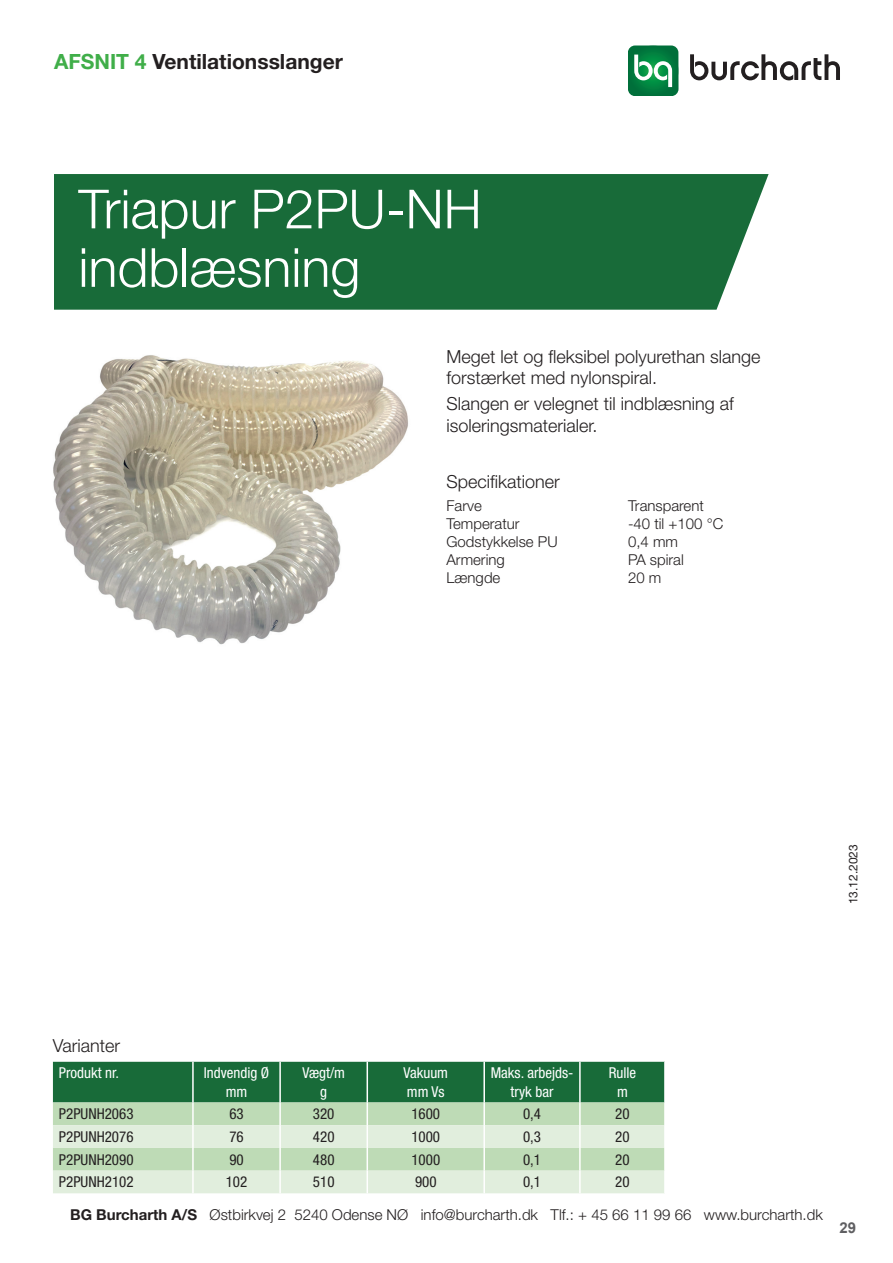
<style>
.page{position:relative;width:893px;height:1263px;background:#fff}
.page>*{position:absolute;margin:0;border:0;box-sizing:border-box;transform-origin:0 0}
.t1{font:300 54px/58.5px "Helvetica Neue LT Std";color:#fff}
.t2{font:700 21px "Helvetica Neue LT Std";color:#231f20}
.t3{font:300 18px/21.6px "Helvetica Neue LT Std";color:#231f20}
.t4{font:300 15px "Helvetica Neue LT Std";color:#231f20}
.t5{font:condensed 15px "Helvetica Neue LT Std";color:#231f20}
.t6{font:condensed 15px/18px "Helvetica Neue LT Std";color:#fff;text-align:center}
.t7{font:700 15px "Arial";color:#5f5f62}
.t8{font:12px "Helvetica Neue LT Std";color:#231f20}
.s1{color:#40ae49}
.s2{font-weight:700}
</style>
<div class="page">
<svg style="left:628px;top:45px;width:50px;height:51px;background:#329563"></svg>
<svg style="left:690px;top:54px;width:150px;height:26px"></svg>
<div style="left:54px;top:174px;width:715px;height:136px;background:#186b39"></div>
<svg style="left:53px;top:1062px;width:612px;height:131px;background:#97bf9d"></svg>
<hr style="left:483px;top:1170px;width:2px;height:23px;background:#fff">
<hr style="left:579px;top:1170px;width:2px;height:23px;background:#fff">
<hr style="left:664px;top:1170px;width:2px;height:23px;background:#fff">
<img style="left:53px;top:355px;width:355px;height:290px">
<h2 class="t2" style="left:54px;top:49px;width:290px"><span class="s1">AFSNIT 4</span> Ventilationsslanger</h2>
<h1 class="t1" style="left:78px;top:179px;width:405px">Triapur P2PU-NH indblæsning</h1>
<p class="t3" style="left:446px;top:345px;width:316px">Meget let og fleksibel polyurethan slange forstærket med nylonspiral.</p>
<p class="t3" style="left:446px;top:392px;width:289px">Slangen er velegnet til indblæsning af isoleringsmaterialer.</p>
<p class="t3" style="left:446px;top:471px;width:115px">Specifikationer</p>
<p class="t4" style="left:446px;top:496px;width:37px">Farve</p>
<p class="t4" style="left:628px;top:496px;width:77px">Transparent</p>
<p class="t4" style="left:446px;top:514px;width:75px">Temperatur</p>
<p class="t4" style="left:628px;top:514px;width:97px">-40 til +100 °C</p>
<p class="t4" style="left:446px;top:532px;width:113px">Godstykkelse PU</p>
<p class="t4" style="left:628px;top:532px;width:52px">0,4 mm</p>
<p class="t4" style="left:446px;top:550px;width:60px">Armering</p>
<p class="t4" style="left:628px;top:550px;width:57px">PA spiral</p>
<p class="t4" style="left:446px;top:568px;width:55px">Længde</p>
<p class="t4" style="left:628px;top:568px;width:35px">20 m</p>
<p class="t8" style="left:846px;top:904px;width:62px;rotate:-90deg">13.12.2023</p>
<p class="t3" style="left:53px;top:1034px;width:69px">Varianter</p>
<p class="t6" style="left:59px;top:1064px;width:62px">Produkt nr.</p>
<p class="t6" style="left:204px;top:1064px;width:67px">Indvendig Ø mm</p>
<p class="t6" style="left:302px;top:1064px;width:44px">Vægt/m g</p>
<p class="t6" style="left:403px;top:1064px;width:46px;text-align:left">Vakuum mm Vs</p>
<p class="t6" style="left:491px;top:1064px;width:84px">Maks. arbejds&shy;tryk bar</p>
<p class="t6" style="left:609px;top:1064px;width:29px">Rulle m</p>
<p class="t5" style="left:59px;top:1105px;width:76px">P2PUNH2063</p>
<p class="t5" style="left:229px;top:1105px;width:16px">63</p>
<p class="t5" style="left:313px;top:1105px;width:23px">320</p>
<p class="t5" style="left:411px;top:1105px;width:30px">1600</p>
<p class="t5" style="left:523px;top:1105px;width:19px">0,4</p>
<p class="t5" style="left:615px;top:1105px;width:16px">20</p>
<p class="t5" style="left:59px;top:1128px;width:76px">P2PUNH2076</p>
<p class="t5" style="left:229px;top:1128px;width:16px">76</p>
<p class="t5" style="left:313px;top:1128px;width:23px">420</p>
<p class="t5" style="left:411px;top:1128px;width:30px">1000</p>
<p class="t5" style="left:523px;top:1128px;width:19px">0,3</p>
<p class="t5" style="left:615px;top:1128px;width:16px">20</p>
<p class="t5" style="left:59px;top:1151px;width:76px">P2PUNH2090</p>
<p class="t5" style="left:229px;top:1151px;width:16px">90</p>
<p class="t5" style="left:313px;top:1151px;width:23px">480</p>
<p class="t5" style="left:411px;top:1151px;width:30px">1000</p>
<p class="t5" style="left:523px;top:1151px;width:19px">0,1</p>
<p class="t5" style="left:615px;top:1151px;width:16px">20</p>
<p class="t5" style="left:59px;top:1173px;width:76px">P2PUNH2102</p>
<p class="t5" style="left:226px;top:1173px;width:23px">102</p>
<p class="t5" style="left:313px;top:1173px;width:23px">510</p>
<p class="t5" style="left:415px;top:1173px;width:23px">900</p>
<p class="t5" style="left:523px;top:1173px;width:20px">0,1</p>
<p class="t5" style="left:615px;top:1173px;width:16px">20</p>
<p class="t4" style="left:70px;top:1205px;width:754px"><span class="s2">BG Burcharth A/S</span> Østbirkvej 2 5240 Odense NØ info@burcharth.dk Tlf.: + 45 66 11 99 66 www.burcharth.dk</p>
<p class="t7" style="left:839px;top:1217px;width:18px">29</p>
</div>
